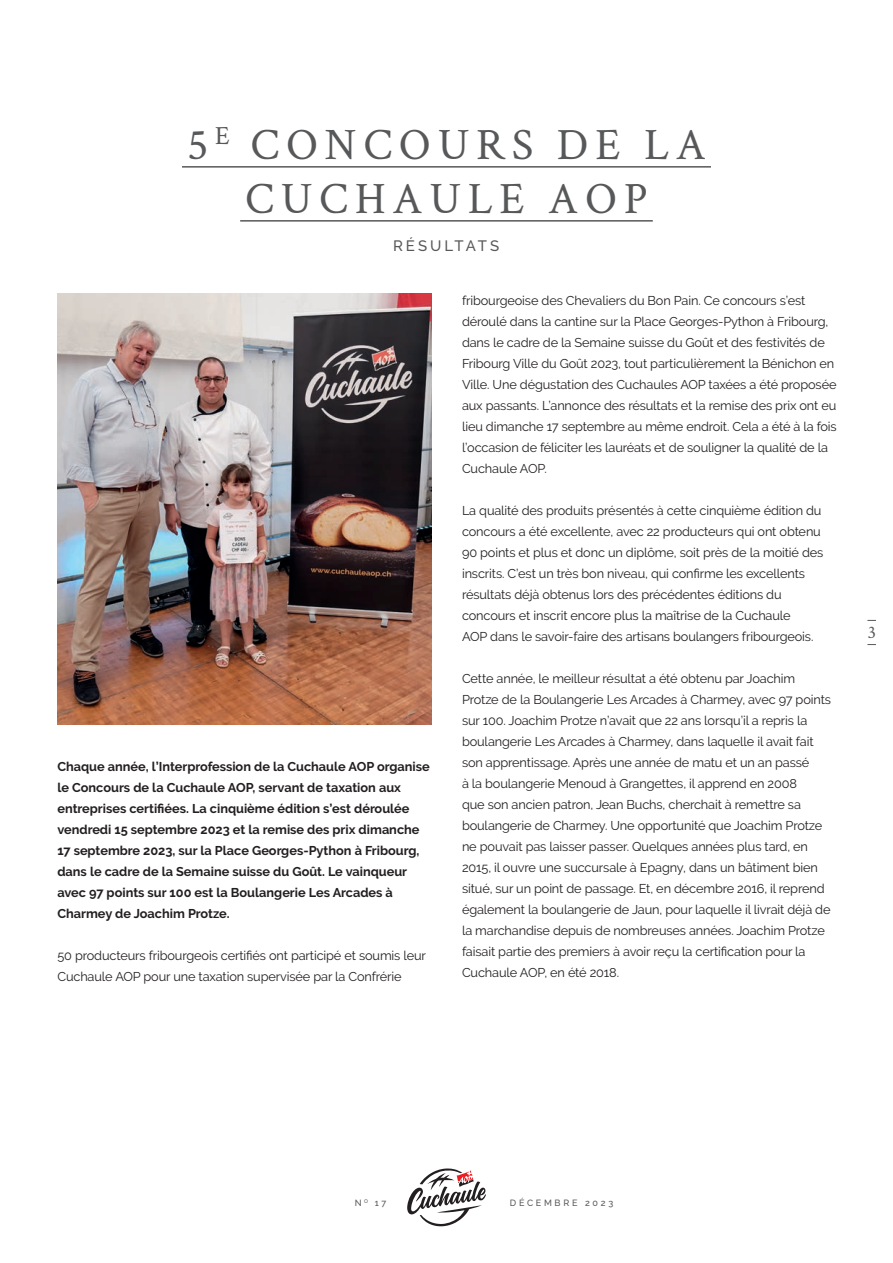
<style>
.page{position:relative;width:893px;height:1263px;background:#fff}
.page>*{position:absolute;margin:0;border:0;box-sizing:border-box;transform-origin:0 0}
.t1{font:45px/54px "Crimson Text";letter-spacing:.15em;color:#57585a;text-align:center}
.t2{font:18px "Crimson Text";color:#57585a}
.t3{font:500 15px "Raleway";letter-spacing:.2em;color:#57585a}
.t4{font:12.75px/21px "Raleway";letter-spacing:-.01em;color:#231f20}
.t5{font:700 12.75px/21.1px "Raleway";color:#231f20}
.t6{font:500 9px "Raleway";letter-spacing:.3em;color:#57585a}
</style>
<div class="page">
<svg style="left:407px;top:1168px;width:79px;height:58px"></svg>
<hr style="left:182px;top:166px;width:529px;height:2px;background:#57585a">
<hr style="left:240px;top:220px;width:413px;height:2px;background:#57585a">
<img style="left:57px;top:293px;width:375px;height:431px">
<h1 class="t1" style="left:187px;top:116px;width:520px">5<sup>E</sup> CONCOURS DE LA<br>CUCHAULE AOP</h1>
<p class="t3" style="left:393px;top:237px;width:108px">RÉSULTATS</p>
<p class="t5" style="left:57px;top:756px;width:374px">Chaque année, l’Interprofession de la Cuchaule AOP organise le Concours de la Cuchaule AOP, servant de taxation aux entreprises certifiées. La cinquième édition s’est déroulée vendredi 15 septembre 2023 et la remise des prix dimanche 17 septembre 2023, sur la Place Georges-Python à Fribourg, dans le cadre de la Semaine suisse du Goût. Le vainqueur avec 97 points sur 100 est la Boulangerie Les Arcades à Charmey de Joachim Protze.</p>
<p class="t4" style="left:57px;top:945px;width:370px">50 producteurs fribourgeois certifiés ont participé et soumis leur<br>Cuchaule AOP pour une taxation supervisée par la Confrérie</p>
<p class="t4" style="left:462px;top:290px;width:376px">fribourgeoise des Chevaliers du Bon Pain. Ce concours s’est déroulé dans la cantine sur la Place Georges-Python à Fribourg, dans le cadre de la Semaine suisse du Goût et des festivités de Fribourg Ville du Goût 2023, tout particulièrement la Bénichon en Ville. Une dégustation des Cuchaules AOP taxées a été proposée aux passants. L’annonce des résultats et la remise des prix ont eu lieu dimanche 17 septembre au même endroit. Cela a été à la fois l’occasion de féliciter les lauréats et de souligner la qualité de la Cuchaule AOP.</p>
<p class="t4" style="left:462px;top:500px;width:363px">La qualité des produits présentés à cette cinquième édition du concours a été excellente, avec 22 producteurs qui ont obtenu 90 points et plus et donc un diplôme, soit près de la moitié des inscrits. C’est un très bon niveau, qui confirme les excellents résultats déjà obtenus lors des précédentes éditions du concours et inscrit encore plus la maîtrise de la Cuchaule<br>AOP dans le savoir-faire des artisans boulangers fribourgeois.</p>
<p class="t4" style="left:462px;top:668px;width:371px">Cette année, le meilleur résultat a été obtenu par Joachim Protze de la Boulangerie Les Arcades à Charmey, avec 97 points sur 100. Joachim Protze n’avait que 22 ans lorsqu’il a repris la boulangerie Les Arcades à Charmey, dans laquelle il avait fait son apprentissage. Après une année de matu et un an passé<br>à la boulangerie Menoud à Grangettes, il apprend en 2008<br>que son ancien patron, Jean Buchs, cherchait à remettre sa boulangerie de Charmey. Une opportunité que Joachim Protze ne pouvait pas laisser passer. Quelques années plus tard, en 2015, il ouvre une succursale à Epagny, dans un bâtiment bien situé, sur un point de passage. Et, en décembre 2016, il reprend également la boulangerie de Jaun, pour laquelle il livrait déjà de la marchandise depuis de nombreuses années. Joachim Protze faisait partie des premiers à avoir reçu la certification pour la Cuchaule AOP, en été 2018.</p>
<h2 class="t2" style="left:867px;top:620px;width:10px">3</h2>
<p class="t6" style="left:355px;top:1197px;width:33px">N<sup>O</sup> 17</p>
<p class="t6" style="left:510px;top:1197px;width:105px">DÉCEMBRE 2023</p>
</div>
